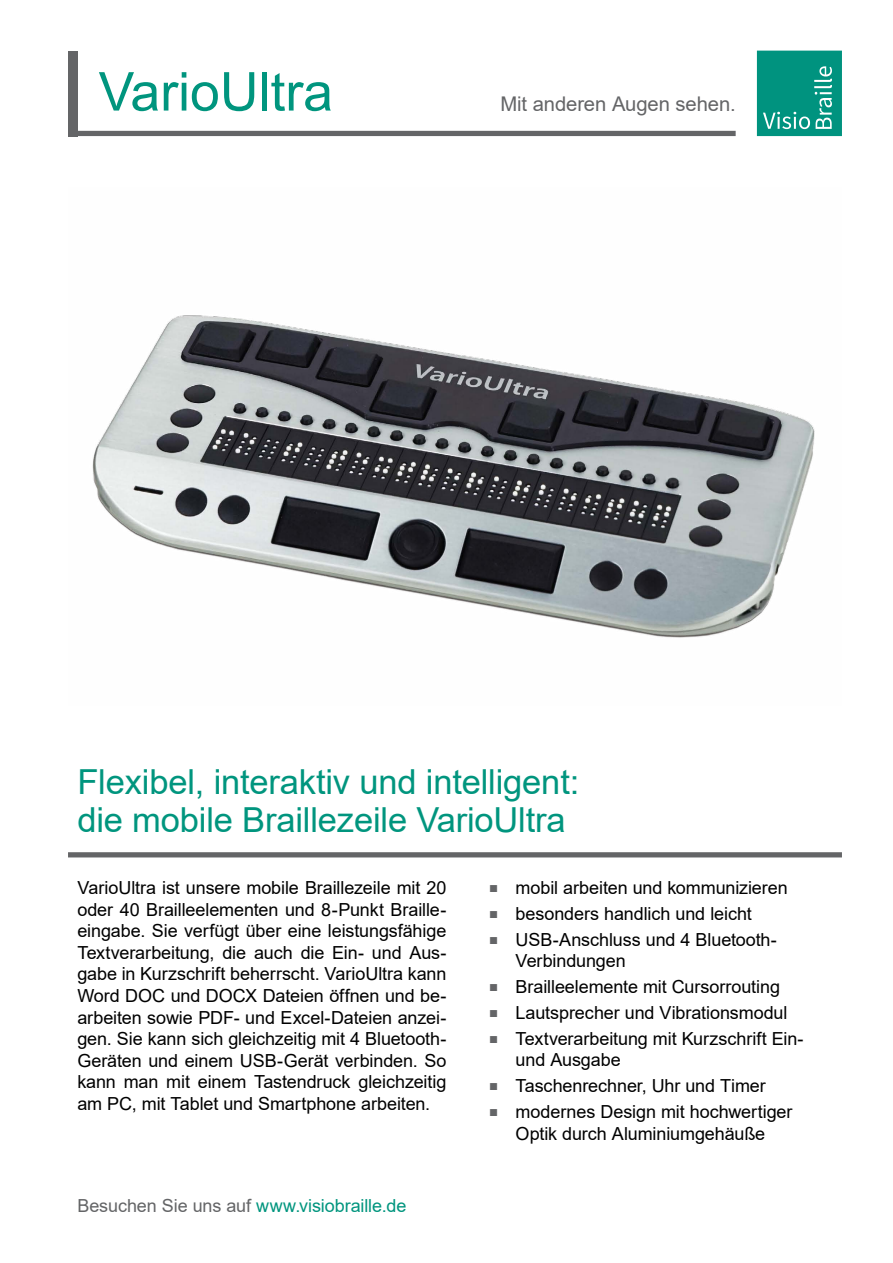
<style>
.page{position:relative;width:893px;height:1263px;background:#fff}
.page>*{position:absolute;margin:0;border:0;box-sizing:border-box;transform-origin:0 0}
.t1{font:53.7px "Arial";color:#00957e}
.t2{font:34.5px/37.5px "Arial";letter-spacing:-.005em;color:#00957e}
.t3{font:20.25px "Arial";letter-spacing:-.005em;color:#646567}
.t4{font:18px/21.6px "Arial";letter-spacing:-.005em;color:#000}
.t5{font:18px "Arial";letter-spacing:-.005em;color:#00957e}
.s1{color:#646567}
.s2{font-size:15px;color:#646567}
</style>
<div class="page">
<div style="left:68px;top:852px;width:774px;height:5px;background:#646567"></div>
<div style="left:68px;top:131px;width:668px;height:5px;background:#646567"></div>
<div style="left:68px;top:51px;width:9px;height:85px;background:#646567"></div>
<svg style="left:757px;top:51px;width:85px;height:85px;background:#149b89"></svg>
<img style="left:92px;top:315px;width:723px;height:323px">
<h1 class="t1" style="left:99px;top:55px;width:236px">VarioUltra</h1>
<p class="t3" style="left:500px;top:89px;width:237px">Mit anderen Augen sehen.</p>
<h2 class="t2" style="left:77px;top:763px;width:503px">Flexibel, interaktiv und intelligent: die mobile Braillezeile VarioUltra</h2>
<p class="t4" style="left:77px;top:877px;width:371px;text-align:justify">VarioUltra ist unsere mobile Braillezeile mit 20 oder 40 Brailleelementen und 8-Punkt Braille&shy;eingabe. Sie verfügt über eine leistungsfähige Textverarbeitung, die auch die Ein- und Aus&shy;gabe in Kurzschrift beherrscht. VarioUltra kann Word DOC und DOCX Dateien öffnen und be&shy;arbeiten sowie PDF- und Excel-Dateien anzei&shy;gen. Sie kann sich gleichzeitig mit 4 Bluetooth-Geräten und einem USB-Gerät verbinden. So kann man mit einem Tastendruck gleichzeitig am PC, mit Tablet und Smartphone arbeiten.</p>
<p class="t5" style="left:77px;top:1193px;width:330px"><span class="s1">Besuchen Sie uns auf</span> www.visiobraille.de</p>
<p class="t4" style="left:489px;top:877px;width:300px"><span class="s2">■</span> mobil arbeiten und kommunizieren</p>
<p class="t4" style="left:489px;top:903px;width:264px"><span class="s2">■</span> besonders handlich und leicht</p>
<p class="t4" style="left:516px;top:928px;width:263px;text-indent:-27px"><span class="s2">■</span> USB-Anschluss und 4 Bluetooth-<br>Verbindungen</p>
<p class="t4" style="left:489px;top:976px;width:292px"><span class="s2">■</span> Brailleelemente mit Cursorrouting</p>
<p class="t4" style="left:489px;top:1002px;width:300px"><span class="s2">■</span> Lautsprecher und Vibrationsmodul</p>
<p class="t4" style="left:516px;top:1028px;width:289px;text-indent:-27px"><span class="s2">■</span> Textverarbeitung mit Kurzschrift Ein&shy;und Ausgabe</p>
<p class="t4" style="left:489px;top:1075px;width:278px"><span class="s2">■</span> Taschenrechner, Uhr und Timer</p>
<p class="t4" style="left:489px;top:1101px;width:305px;text-align:center"><span class="s2">■</span> modernes Design mit hochwertiger<br>Optik durch Aluminiumgehäuße</p>
</div>
